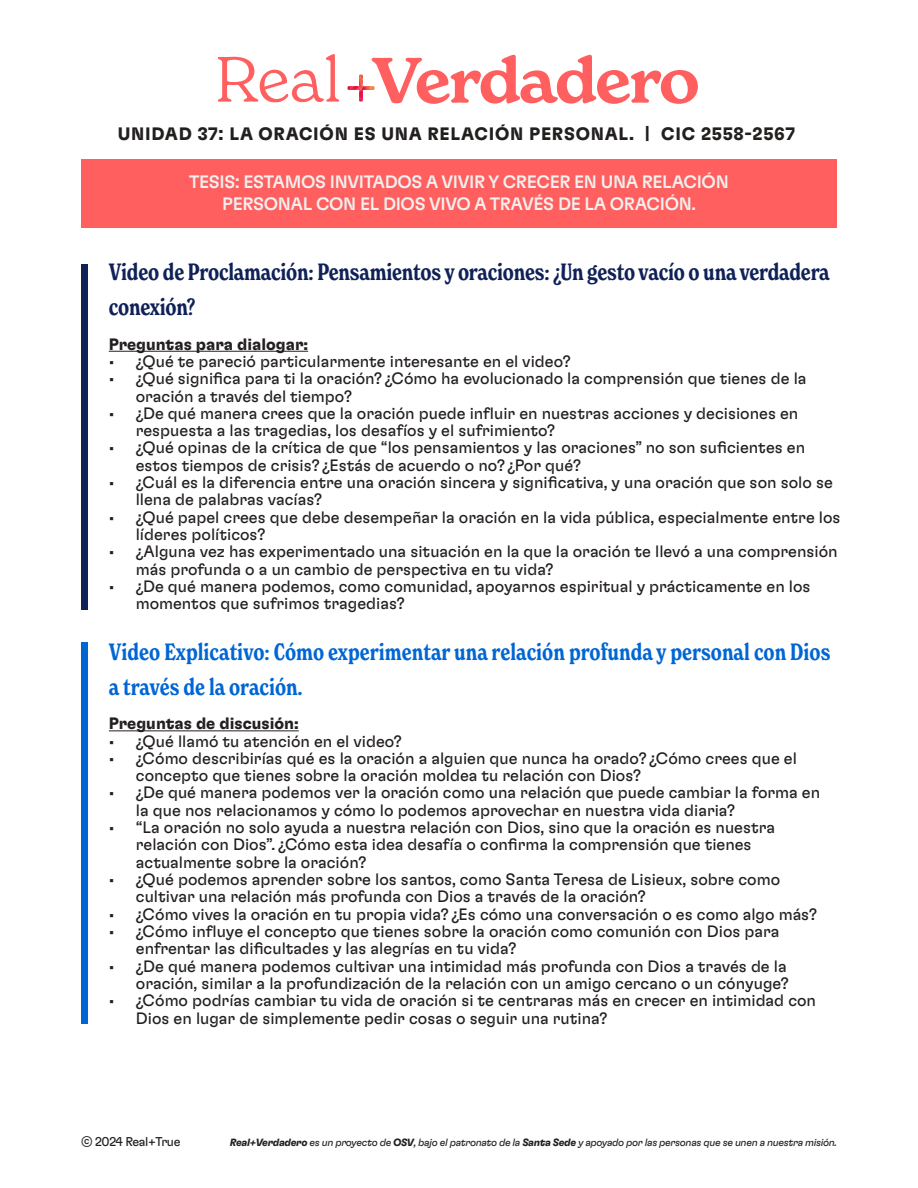
<style>
.page{position:relative;width:918px;height:1188px;background:#fff}
.page>*{position:absolute;margin:0;border:0;box-sizing:border-box;transform-origin:0 0}
.t1{font:600 62.7px "New Spirit";letter-spacing:-.03em;color:#ff5f5f}
.t2{font:600 condensed 23.1px/34.7px "New Spirit";color:#0066d4}
.t3{font:600 condensed 23.1px/34.7px "New Spirit";letter-spacing:-.01em;color:#0f2157}
.t4{font:500 18px/22.4px "GT Flexa";letter-spacing:-.02em;color:#f1f0ef;text-align:center}
.t5{font:700 18px "GT Flexa";letter-spacing:.04em;color:#22201f}
.t6{font:16.5px/17.2px "GT Flexa";color:#231f20}
.t7{font:700 16.5px "GT Flexa";color:#231f20}
.t8{font:12.75px "GT Flexa";letter-spacing:-.03em;color:#231f20}
.t9{font:italic 10.5px "GT Flexa";letter-spacing:-.03em;color:#231f20}
.s1{font-weight:700}
</style>
<div class="page">
<svg style="left:218px;top:54px;width:157px;height:49px"></svg>
<img style="left:348px;top:75px;width:26px;height:27px">
<div style="left:81px;top:159px;width:756px;height:68px;background:#ff5f5f"></div>
<div style="left:81px;top:264px;width:6px;height:345px;background:#0f2157"></div>
<hr style="left:109px;top:351px;width:199px;height:1px;background:#231f20">
<div style="left:81px;top:642px;width:6px;height:382px;background:#0066d4"></div>
<hr style="left:109px;top:730px;width:190px;height:1px;background:#231f20">
<p class="t1" style="left:372px;top:42px;width:329px">Verdadero</p>
<p class="t5" style="left:118px;top:123px;width:679px">UNIDAD 37: LA ORACIÓN ES UNA RELACIÓN PERSONAL. | CIC 2558-2567</p>
<p class="t4" style="left:189px;top:170px;width:541px">TESIS: ESTAMOS INVITADOS A VIVIR Y CRECER EN UNA RELACIÓN<br>PERSONAL CON EL DIOS VIVO A TRAVÉS DE LA ORACIÓN.</p>
<p class="t3" style="left:109px;top:255px;width:723px">Video de Proclamación: Pensamientos y oraciones: ¿Un gesto vacío o una verdadera conexión?</p>
<p class="t7" style="left:109px;top:334px;width:201px">Preguntas para dialogar:</p>
<p class="t6" style="left:109px;top:352px;width:464px">• ¿Qué te pareció particularmente interesante en el video?</p>
<p class="t6" style="left:136px;top:369px;width:672px;text-indent:-27px">• ¿Qué significa para ti la oración? ¿Cómo ha evolucionado la comprensión que tienes de la oración a través del tiempo?</p>
<p class="t6" style="left:136px;top:404px;width:664px;text-indent:-27px">• ¿De qué manera crees que la oración puede influir en nuestras acciones y decisiones en respuesta a las tragedias, los desafíos y el sufrimiento?</p>
<p class="t6" style="left:136px;top:438px;width:671px;text-indent:-27px">• ¿Qué opinas de la crítica de que “los pensamientos y las oraciones” no son suficientes en estos tiempos de crisis? ¿Estás de acuerdo o no? ¿Por qué?</p>
<p class="t6" style="left:136px;top:473px;width:699px;text-indent:-27px">• ¿Cuál es la diferencia entre una oración sincera y significativa, y una oración que son solo se llena de palabras vacías?</p>
<p class="t6" style="left:136px;top:508px;width:706px;text-indent:-27px">• ¿Qué papel crees que debe desempeñar la oración en la vida pública, especialmente entre los líderes políticos?</p>
<p class="t6" style="left:136px;top:542px;width:703px;text-indent:-27px">• ¿Alguna vez has experimentado una situación en la que la oración te llevó a una comprensión más profunda o a un cambio de perspectiva en tu vida?</p>
<p class="t6" style="left:136px;top:577px;width:676px;text-indent:-27px">• ¿De qué manera podemos, como comunidad, apoyarnos espiritual y prácticamente en los momentos que sufrimos tragedias?</p>
<p class="t2" style="left:109px;top:634px;width:723px">Video Explicativo: Cómo experimentar una relación profunda y personal con Dios a través de la oración.</p>
<p class="t7" style="left:109px;top:713px;width:191px">Preguntas de discusión:</p>
<p class="t6" style="left:109px;top:731px;width:295px">• ¿Qué llamó tu atención en el video?</p>
<p class="t6" style="left:136px;top:749px;width:663px;text-indent:-27px">• ¿Cómo describirías qué es la oración a alguien que nunca ha orado? ¿Cómo crees que el concepto que tienes sobre la oración moldea tu relación con Dios?</p>
<p class="t6" style="left:136px;top:783px;width:686px;text-indent:-27px">• ¿De qué manera podemos ver la oración como una relación que puede cambiar la forma en la que nos relacionamos y cómo lo podemos aprovechar en nuestra vida diaria?</p>
<p class="t6" style="left:136px;top:818px;width:641px;text-indent:-27px">• “La oración no solo ayuda a nuestra relación con Dios, sino que la oración es nuestra relación con Dios”. ¿Cómo esta idea desafía o confirma la comprensión que tienes actualmente sobre la oración?</p>
<p class="t6" style="left:136px;top:870px;width:646px;text-indent:-27px">• ¿Qué podemos aprender sobre los santos, como Santa Teresa de Lisieux, sobre como cultivar una relación más profunda con Dios a través de la oración?</p>
<p class="t6" style="left:109px;top:905px;width:710px">• ¿Cómo vives la oración en tu propia vida? ¿Es cómo una conversación o es como algo más?</p>
<p class="t6" style="left:136px;top:922px;width:645px;text-indent:-27px">• ¿Cómo influye el concepto que tienes sobre la oración como comunión con Dios para enfrentar las dificultades y las alegrías en tu vida?</p>
<p class="t6" style="left:109px;top:957px;width:682px;text-align:right">• ¿De qué manera podemos cultivar una intimidad más profunda con Dios a través de la oración, similar a la profundización de la relación con un amigo cercano o un cónyuge?</p>
<p class="t6" style="left:136px;top:991px;width:682px;text-indent:-27px">• ¿Cómo podrías cambiar tu vida de oración si te centraras más en crecer en intimidad con<br>Dios en lugar de simplemente pedir cosas o seguir una rutina?</p>
<p class="t8" style="left:81px;top:1134px;width:101px">© 2024 Real+True</p>
<p class="t9" style="left:230px;top:1136px;width:609px"><span class="s1">Real+Verdadero</span> es un proyecto de <span class="s1">OSV</span>, bajo el patronato de la <span class="s1">Santa Sede</span> y apoyado por las personas que se unen a nuestra misión.</p>
</div>
